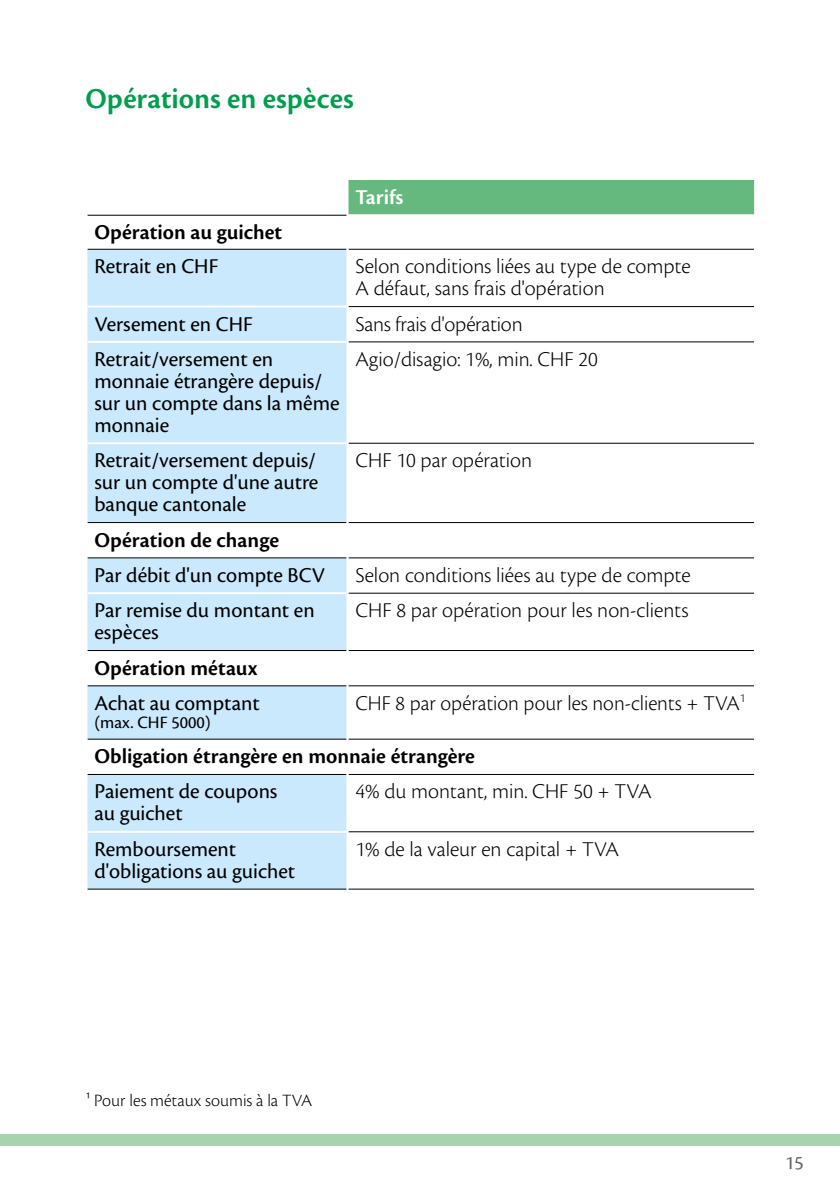
<style>
.page{position:relative;width:840px;height:1191px;background:#fff}
.page>*{position:absolute;margin:0;border:0;box-sizing:border-box;transform-origin:0 0}
.t1{font:600 30px "Cronos Pro";color:#009e4d}
.t2{font:300 22px/22px "Cronos Pro";color:#000}
.t3{font:22px/22px "Cronos Pro";color:#000}
.t4{font:600 22px "Cronos Pro";color:#000}
.t5{font:600 22px "Cronos Pro";color:#fff}
.t6{font:20px "Cronos Pro";color:#646363}
.t7{font:300 18px "Cronos Pro";color:#000}
.t8{font:18px "Cronos Pro";color:#000}
</style>
<div class="page">
<div style="left:0;top:1134px;width:839px;height:11px;background:#a8d3af"></div>
<div style="left:347px;top:180px;width:407px;height:35px;background:#65b97e"></div>
<svg style="left:87px;top:248px;width:666px;height:491px"></svg>
<svg style="left:87px;top:250px;width:260px;height:638px;fill:#cbe9fc"></svg>
<div style="left:86px;top:522px;width:668px;height:36px;background:#fff"></div>
<hr style="left:348px;top:249px;width:405px;height:1px;background:#000">
<hr style="left:348px;top:557px;width:405px;height:1px;background:#000">
<hr style="left:348px;top:685px;width:405px;height:1px;background:#000">
<hr style="left:348px;top:774px;width:405px;height:1px;background:#000">
<hr style="left:348px;top:306px;width:405px;height:1px;background:#000">
<hr style="left:348px;top:341px;width:405px;height:1px;background:#000">
<hr style="left:348px;top:443px;width:405px;height:1px;background:#000">
<hr style="left:348px;top:522px;width:405px;height:1px;background:#000">
<hr style="left:348px;top:593px;width:405px;height:1px;background:#000">
<hr style="left:348px;top:650px;width:405px;height:1px;background:#000">
<hr style="left:348px;top:739px;width:405px;height:1px;background:#000">
<hr style="left:348px;top:831px;width:405px;height:1px;background:#000">
<hr style="left:348px;top:888px;width:405px;height:1px;background:#000">
<hr style="left:87px;top:341px;width:259px;height:2px;background:#fff">
<hr style="left:87px;top:249px;width:259px;height:1px;background:#000">
<hr style="left:87px;top:305px;width:259px;height:2px;background:#fff">
<hr style="left:87px;top:442px;width:259px;height:2px;background:#fff">
<hr style="left:87px;top:522px;width:259px;height:1px;background:#000">
<hr style="left:87px;top:557px;width:259px;height:1px;background:#000">
<hr style="left:87px;top:592px;width:259px;height:2px;background:#fff">
<hr style="left:87px;top:650px;width:259px;height:1px;background:#000">
<hr style="left:346px;top:180px;width:2px;height:36px;background:#fff">
<hr style="left:87px;top:685px;width:259px;height:1px;background:#000">
<hr style="left:753px;top:180px;width:2px;height:35px;background:#fff">
<hr style="left:87px;top:739px;width:259px;height:1px;background:#000">
<hr style="left:348px;top:214px;width:405px;height:2px;background:#fff">
<hr style="left:87px;top:215px;width:259px;height:1px;background:#000">
<hr style="left:87px;top:774px;width:259px;height:1px;background:#000">
<hr style="left:87px;top:830px;width:259px;height:2px;background:#fff">
<hr style="left:87px;top:888px;width:259px;height:1px;background:#000">
<hr style="left:346px;top:249px;width:2px;height:57px;background:#fff">
<hr style="left:346px;top:306px;width:2px;height:36px;background:#fff">
<hr style="left:346px;top:342px;width:2px;height:101px;background:#fff">
<hr style="left:346px;top:443px;width:2px;height:80px;background:#fff">
<hr style="left:346px;top:557px;width:2px;height:36px;background:#fff">
<hr style="left:346px;top:593px;width:2px;height:58px;background:#fff">
<hr style="left:346px;top:685px;width:2px;height:54px;background:#fff">
<hr style="left:346px;top:774px;width:2px;height:57px;background:#fff">
<hr style="left:346px;top:831px;width:2px;height:58px;background:#fff">
<h1 class="t1" style="left:85px;top:82px;width:270px">Opérations en espèces</h1>
<p class="t5" style="left:355px;top:184px;width:50px">Tarifs</p>
<p class="t4" style="left:94px;top:220px;width:189px">Opération au guichet</p>
<p class="t3" style="left:94px;top:255px;width:125px">Retrait en CHF</p>
<p class="t2" style="left:355px;top:255px;width:336px">Selon conditions liées au type de compte<br>A défaut, sans frais d'opération</p>
<p class="t3" style="left:94px;top:313px;width:160px">Versement en CHF</p>
<p class="t2" style="left:355px;top:313px;width:169px">Sans frais d'opération</p>
<p class="t3" style="left:94px;top:348px;width:246px">Retrait/versement en monnaie étrangère depuis/ sur un compte dans la même monnaie</p>
<p class="t2" style="left:355px;top:348px;width:244px">Agio/disagio: 1%, min. CHF 20</p>
<p class="t3" style="left:94px;top:449px;width:225px;text-align:justify">Retrait/versement depuis/ sur un compte d'une autre banque cantonale</p>
<p class="t2" style="left:355px;top:449px;width:178px">CHF 10 par opération</p>
<p class="t4" style="left:94px;top:527px;width:186px">Opération de change</p>
<p class="t3" style="left:94px;top:564px;width:232px">Par débit d'un compte BCV</p>
<p class="t2" style="left:355px;top:564px;width:336px">Selon conditions liées au type de compte</p>
<p class="t3" style="left:94px;top:599px;width:222px">Par remise du montant en espèces</p>
<p class="t2" style="left:355px;top:599px;width:334px">CHF 8 par opération pour les non-clients</p>
<p class="t4" style="left:94px;top:655px;width:164px">Opération métaux</p>
<p class="t3" style="left:94px;top:692px;width:167px">Achat au comptant</p>
<p class="t8" style="left:94px;top:712px;width:118px">(max. CHF 5000)</p>
<p class="t2" style="left:355px;top:692px;width:391px">CHF 8 par opération pour les non-clients + TVA<sup>1</sup></p>
<p class="t4" style="left:94px;top:743px;width:382px">Obligation étrangère en monnaie étrangère</p>
<p class="t3" style="left:94px;top:780px;width:184px">Paiement de coupons au guichet</p>
<p class="t2" style="left:355px;top:780px;width:297px">4% du montant, min. CHF 50 + TVA</p>
<p class="t3" style="left:94px;top:838px;width:202px">Remboursement d'obligations au guichet</p>
<p class="t2" style="left:355px;top:838px;width:265px">1% de la valeur en capital + TVA</p>
<p class="t7" style="left:85px;top:1090px;width:228px">¹ Pour les métaux soumis à la TVA</p>
<p class="t6" style="left:784px;top:1151px;width:20px">15</p>
</div>
